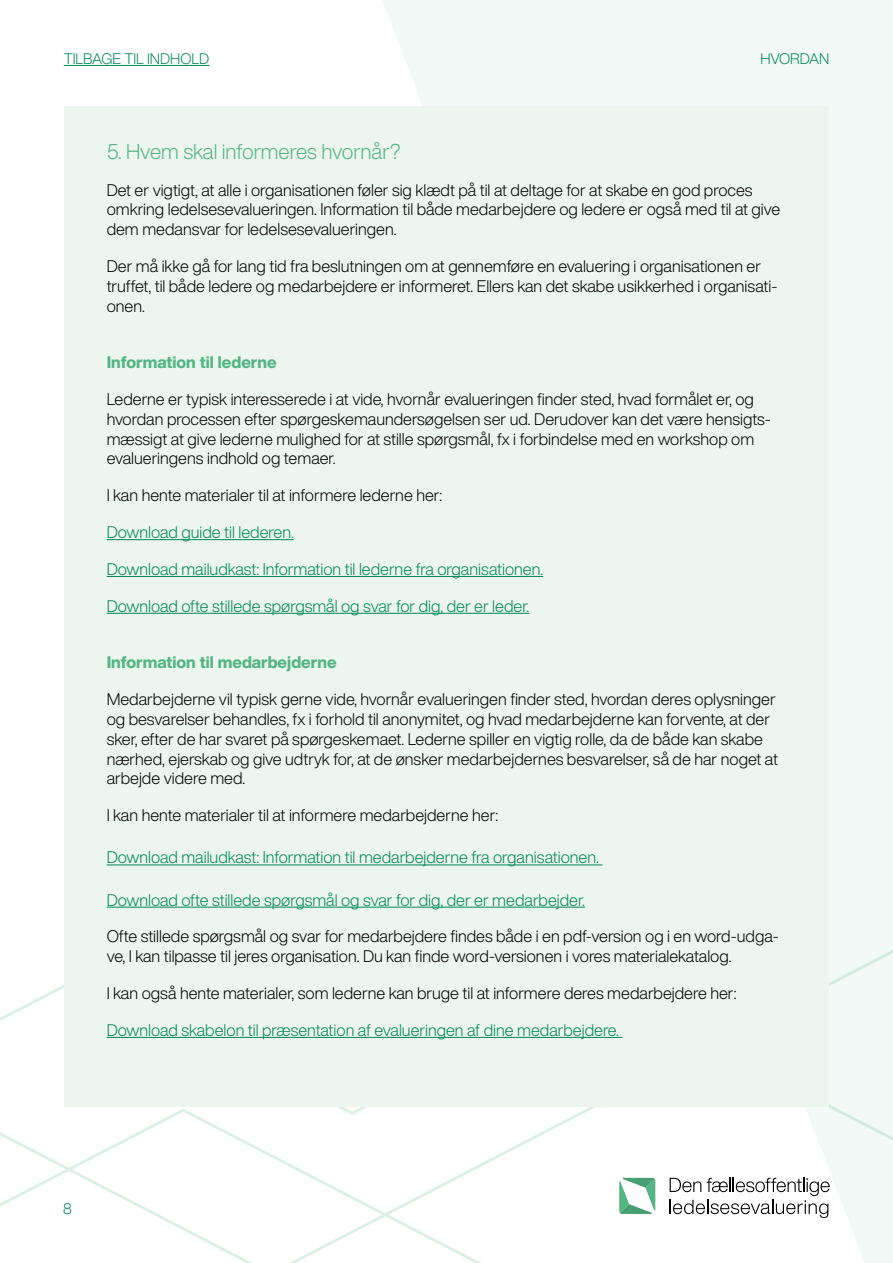
<style>
.page{position:relative;width:893px;height:1263px;background:#fff}
.page>*{position:absolute;margin:0;border:0;box-sizing:border-box;transform-origin:0 0}
.t1{font:300 21px "Helvetica Now Display";letter-spacing:-.005em;color:#53b682}
.t2{font:300 16.5px/19.8px "Helvetica Now Display";color:#000}
.t3{font:300 16.5px "Helvetica Now Display";color:#008954}
.t4{font:800 16.5px "Helvetica Now Display";color:#53b682}
.t5{font:300 15px "Helvetica Now Display";color:#008954}
</style>
<div class="page">
<div style="left:383px;top:0;width:510px;height:905px;background:#f3f9f6"></div>
<svg style="left:0;top:905px;width:893px;height:124px;fill:#f3f9f6"></svg>
<svg style="left:0;top:1029px;width:893px;height:234px"></svg>
<svg style="left:619px;top:1178px;width:36px;height:36px"></svg>
<svg style="left:669px;top:1178px;width:161px;height:40px"></svg>
<hr style="left:64px;top:65px;width:145px;height:1px;background:#008954">
<div style="left:64px;top:106px;width:765px;height:1001px;background:#ecf5ee"></div>
<hr style="left:107px;top:539px;width:187px;height:1px;background:#008954">
<hr style="left:107px;top:576px;width:436px;height:1px;background:#008954">
<hr style="left:107px;top:613px;width:422px;height:1px;background:#008954">
<hr style="left:107px;top:864px;width:495px;height:1px;background:#008954">
<hr style="left:107px;top:907px;width:478px;height:1px;background:#008954">
<hr style="left:107px;top:1037px;width:515px;height:1px;background:#008954">
<p class="t5" style="left:64px;top:48px;width:147px">TILBAGE TIL INDHOLD</p>
<p class="t5" style="left:760px;top:48px;width:70px">HVORDAN</p>
<p class="t1" style="left:107px;top:137px;width:295px">5. Hvem skal informeres hvornår?</p>
<p class="t2" style="left:107px;top:180px;width:675px">Det er vigtigt, at alle i organisationen føler sig klædt på til at deltage for at skabe en god proces omkring ledelsesevalueringen. Information til både medarbejdere og ledere er også med til at give dem medansvar for ledelsesevalueringen.</p>
<p class="t2" style="left:107px;top:256px;width:672px">Der må ikke gå for lang tid fra beslutningen om at gennemføre en evaluering i organisationen er truffet, til både ledere og medarbejdere er informeret. Ellers kan det skabe usikkerhed i organisati&shy;onen.</p>
<p class="t4" style="left:107px;top:351px;width:172px">Information til lederne</p>
<p class="t2" style="left:107px;top:389px;width:666px">Lederne er typisk interesserede i at vide, hvornår evalueringen finder sted, hvad formålet er, og hvordan processen efter spørgeskemaundersøgelsen ser ud. Derudover kan det være hensigts&shy;mæssigt at give lederne mulighed for at stille spørgsmål, fx i forbindelse med en workshop om evalueringens indhold og temaer.</p>
<p class="t2" style="left:107px;top:485px;width:337px">I kan hente materialer til at informere lederne her:</p>
<p class="t3" style="left:107px;top:521px;width:189px">Download guide til lederen.</p>
<p class="t3" style="left:107px;top:558px;width:438px">Download mailudkast: Information til lederne fra organisationen.</p>
<p class="t3" style="left:107px;top:595px;width:424px">Download ofte stillede spørgsmål og svar for dig, der er leder.</p>
<p class="t4" style="left:107px;top:651px;width:232px">Information til medarbejderne</p>
<p class="t2" style="left:107px;top:689px;width:673px">Medarbejderne vil typisk gerne vide, hvornår evalueringen finder sted, hvordan deres oplysninger og besvarelser behandles, fx i forhold til anonymitet, og hvad medarbejderne kan forvente, at der sker, efter de har svaret på spørgeskemaet. Lederne spiller en vigtig rolle, da de både kan skabe nærhed, ejerskab og give udtryk for, at de ønsker medarbejdernes besvarelser, så de har noget at arbejde videre med.</p>
<p class="t2" style="left:107px;top:805px;width:393px">I kan hente materialer til at informere medarbejderne her:</p>
<p class="t3" style="left:107px;top:846px;width:494px">Download mailudkast: Information til medarbejderne fra organisationen.</p>
<p class="t3" style="left:107px;top:888px;width:480px">Download ofte stillede spørgsmål og svar for dig, der er medarbejder.</p>
<p class="t2" style="left:107px;top:926px;width:674px">Ofte stillede spørgsmål og svar for medarbejdere findes både i en pdf-version og i en word-udga&shy;ve, I kan tilpasse til jeres organisation. Du kan finde word-versionen i vores materialekatalog.</p>
<p class="t2" style="left:107px;top:983px;width:631px">I kan også hente materialer, som lederne kan bruge til at informere deres medarbejdere her:</p>
<p class="t3" style="left:107px;top:1019px;width:514px">Download skabelon til præsentation af evalueringen af dine medarbejdere.</p>
<p class="t5" style="left:63px;top:1198px;width:10px">8</p>
</div>
